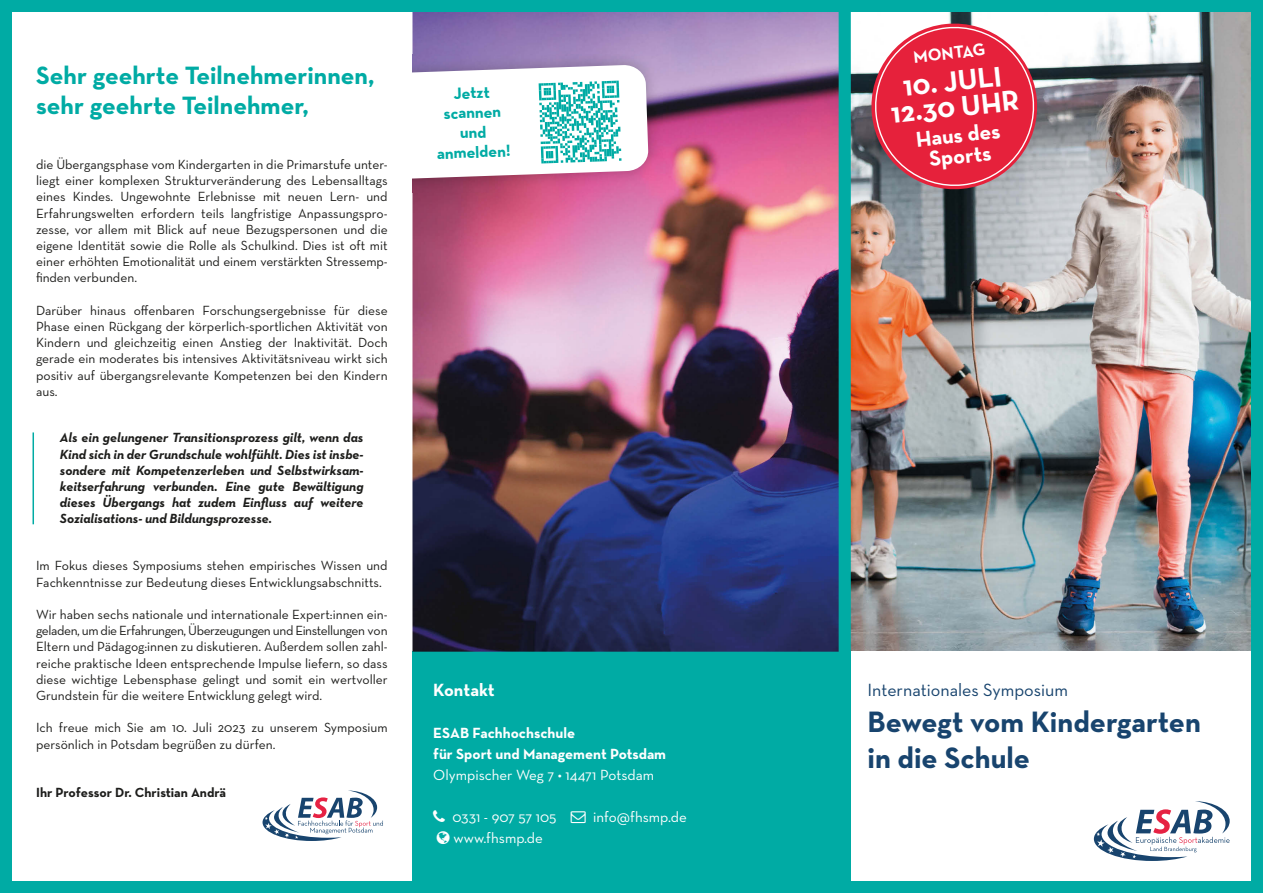
<style>
.page{position:relative;width:1263px;height:893px;background:#fff}
.page>*{position:absolute;margin:0;border:0;box-sizing:border-box;transform-origin:0 0}
.t1{font:700 30px/36px "Neutra Text";color:#18446e}
.t2{font:700 28.8px/25.3px "Neutra Text";color:#fff;text-align:center}
.t3{font:700 25.5px/30.6px "Neutra Text";color:#00aba4}
.t4{font:700 21.9px/20.9px "Neutra Text";color:#fff;text-align:center}
.t5{font:18px "Neutra Text";color:#18446e}
.t6{font:700 18px "Neutra Text";color:#fff}
.t7{font:700 17.25px "Neutra Text";color:#fff}
.t8{font:700 16.5px/19.8px "Neutra Text";color:#00aba4;text-align:center}
.t9{font:15px "Neutra Text";color:#fff}
.t10{font:700 15px/21px "Neutra Text";color:#fff}
.t11{font:13.5px/16.2px "Neutra Text";color:#1d1d1b;text-align:justify}
.t12{font:italic 700 13.5px/16.2px "Neutra Text";color:#1d1d1b;text-align:justify}
.t13{font:700 13.5px "Neutra Text";color:#1d1d1b}
</style>
<div class="page">
<div style="left:412px;top:652px;width:427px;height:234px;background:#00aba4"></div>
<hr style="left:33px;top:432px;width:1px;height:92px;background:#00aba4">
<svg style="left:263px;top:790px;width:120px;height:51px"></svg>
<img style="left:851px;top:13px;width:399px;height:638px">
<div style="left:0;top:0;width:1263px;height:893px;border:12px solid #00aba4"></div>
<svg style="left:1094px;top:801px;width:136px;height:60px"></svg>
<img style="left:412px;top:12px;width:427px;height:640px">
<img style="left:412px;top:54px;width:250px;height:139px">
<svg style="left:412px;top:65px;width:236px;height:114px"></svg>
<div style="left:839px;top:0;width:12px;height:893px;background:#00aba4"></div>
<svg style="left:867px;top:19px;width:174px;height:175px"></svg>
<h3 class="t3" style="left:36px;top:59px;width:340px">Sehr geehrte Teilnehmerinnen, sehr geehrte Teilnehmer,</h3>
<p class="t11" style="left:36px;top:156px;width:353px">die Übergangsphase vom Kindergarten in die Primarstufe unter&shy;liegt einer komplexen Strukturveränderung des Lebensalltags eines Kindes. Ungewohnte Erlebnisse mit neuen Lern- und Erfahrungswelten erfordern teils langfristige Anpassungspro&shy;zesse, vor allem mit Blick auf neue Bezugspersonen und die eigene Identität sowie die Rolle als Schulkind. Dies ist oft mit einer erhöhten Emotionalität und einem verstärkten Stressemp&shy;finden verbunden.</p>
<p class="t11" style="left:36px;top:302px;width:353px">Darüber hinaus offenbaren Forschungsergebnisse für diese Phase einen Rückgang der körperlich-sportlichen Aktivität von Kindern und gleichzeitig einen Anstieg der Inaktivität. Doch gerade ein moderates bis intensives Aktivitätsniveau wirkt sich positiv auf übergangsrelevante Kompetenzen bei den Kindern aus.</p>
<p class="t12" style="left:60px;top:429px;width:305px">Als ein gelungener Transitionsprozess gilt, wenn das Kind sich in der Grundschule wohlfühlt. Dies ist insbe&shy;sondere mit Kompetenzerleben und Selbstwirksam&shy;keitserfahrung verbunden. Eine gute Bewältigung dieses Übergangs hat zudem Einfluss auf weitere Sozialisations- und Bildungsprozesse.</p>
<p class="t11" style="left:36px;top:557px;width:353px">Im Fokus dieses Symposiums stehen empirisches Wissen und<br>Fachkenntnisse zur Bedeutung dieses Entwicklungsabschnitts.</p>
<p class="t11" style="left:36px;top:606px;width:353px">Wir haben sechs nationale und internationale Expert:innen ein&shy;geladen, um die Erfahrungen, Überzeugungen und Einstellungen von Eltern und Pädagog:innen zu diskutieren. Außerdem sollen zahl&shy;reiche praktische Ideen entsprechende Impulse liefern, so dass diese wichtige Lebensphase gelingt und somit ein wertvoller Grundstein für die weitere Entwicklung gelegt wird.</p>
<p class="t11" style="left:36px;top:719px;width:353px">Ich freue mich Sie am 10. Juli 2023 zu unserem Symposium persönlich in Potsdam begrüßen zu dürfen.</p>
<p class="t13" style="left:36px;top:784px;width:192px">Ihr Professor Dr. Christian Andrä</p>
<p class="t8" style="left:435px;top:84px;width:75px;rotate:-2deg">Jetzt scannen und anmelden!</p>
<h3 class="t6" style="left:433px;top:679px;width:63px">Kontakt</h3>
<p class="t10" style="left:433px;top:722px;width:234px">ESAB Fachhochschule<br>für Sport und Management Potsdam</p>
<p class="t9" style="left:433px;top:766px;width:222px">Olympischer Weg 7 • 14471 Potsdam</p>
<p class="t9" style="left:452px;top:808px;width:106px">0331 - 907 57 105</p>
<p class="t9" style="left:593px;top:808px;width:95px">info@fhsmp.de</p>
<p class="t9" style="left:453px;top:829px;width:91px">www.fhsmp.de</p>
<p class="t7" style="left:912px;top:46px;width:74px;rotate:-6deg">MONTAG</p>
<h2 class="t2" style="left:887px;top:75px;width:130px;rotate:-6deg">10. JULI<br>12.30 UHR</h2>
<h3 class="t4" style="left:915px;top:129px;width:86px;rotate:-6deg">Haus des<br>Sports</h3>
<h3 class="t5" style="left:867px;top:679px;width:202px">Internationales Symposium</h3>
<h1 class="t1" style="left:867px;top:703px;width:335px">Bewegt vom Kindergarten in die Schule</h1>
</div>
